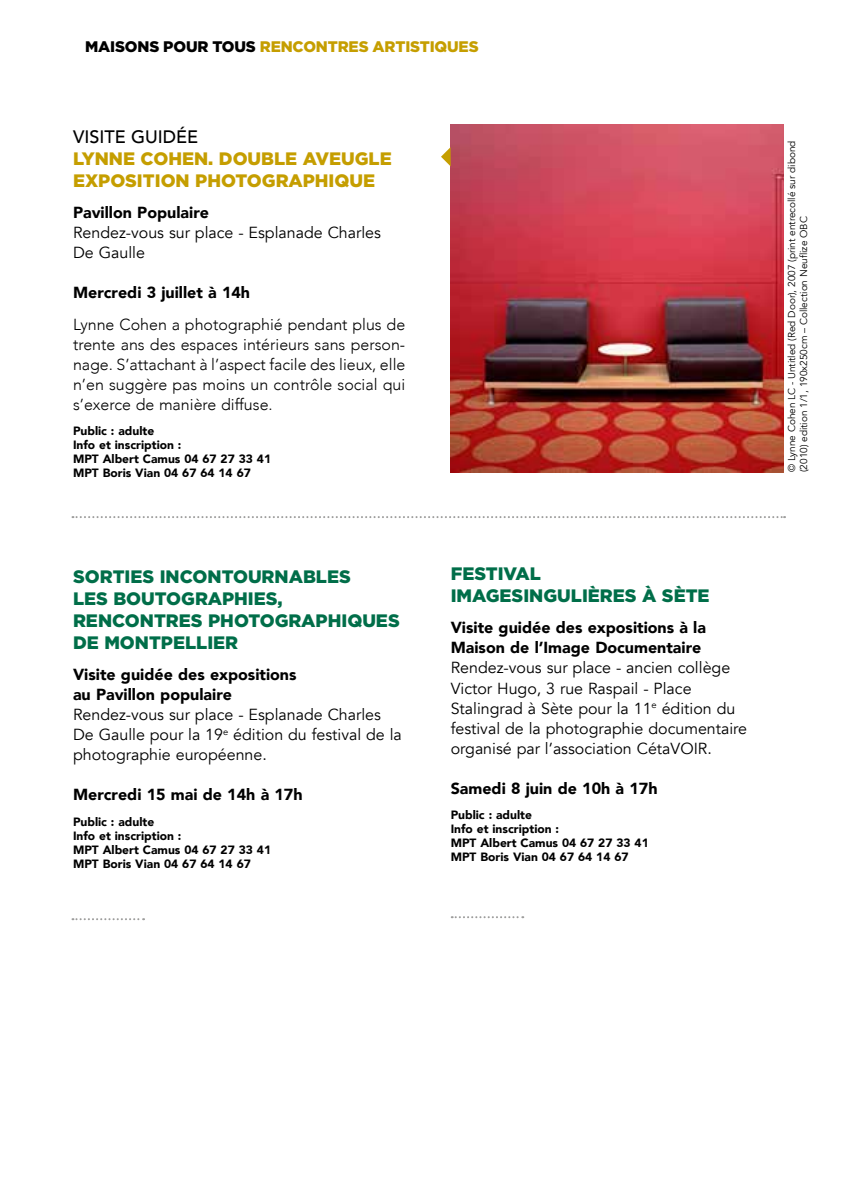
<style>
.page{position:relative;width:851px;height:1191px;background:#fff}
.page>*{position:absolute;margin:0;border:0;box-sizing:border-box;transform-origin:0 0}
.t1{font:900 18px/22px "Gotham";color:#006e49}
.t2{font:900 18px/22px "Gotham";color:#c59e00}
.t3{font:500 18px "Avenir";color:#000}
.t4{font:16px/20px "Avenir";color:#000}
.t5{font:300 16px/20px "Avenir";color:#000;text-align:justify}
.t6{font:16px/20px "Avenir Black 3";color:#000}
.t7{font:900 15.4px "Gotham";letter-spacing:-.01em;color:#c59e00}
.t8{font:12px/14px "Avenir Black 3";color:#000}
.t9{font:10px/12px "Avenir";color:#000}
.s1{color:#000}
</style>
<div class="page">
<hr style="left:850px;top:210px;width:1px;height:703px;background:#c59e00">
<img style="left:450px;top:125px;width:332px;height:347px">
<svg style="left:441px;top:148px;width:9px;height:18px"></svg>
<svg style="left:72px;top:516px;width:713px;height:2px"></svg>
<svg style="left:72px;top:918px;width:72px;height:2px"></svg>
<svg style="left:451px;top:916px;width:72px;height:2px"></svg>
<p class="t7" style="left:85px;top:36px;width:395px"><span class="s1">MAISONS POUR TOUS</span> RENCONTRES ARTISTIQUES</p>
<p class="t3" style="left:73px;top:121px;width:127px">VISITE GUIDÉE</p>
<p class="t2" style="left:73px;top:147px;width:320px">LYNNE COHEN. DOUBLE AVEUGLE<br>EXPOSITION PHOTOGRAPHIQUE</p>
<p class="t6" style="left:73px;top:204px;width:137px">Pavillon Populaire</p>
<p class="t4" style="left:73px;top:223px;width:309px">Rendez-vous sur place - Esplanade Charles<br>De Gaulle</p>
<p class="t6" style="left:73px;top:284px;width:179px">Mercredi 3 juillet à 14h</p>
<p class="t5" style="left:73px;top:314px;width:334px">Lynne Cohen a photographié pendant plus de trente ans des espaces intérieurs sans person&shy;nage. S’attachant à l’aspect facile des lieux, elle n’en suggère pas moins un contrôle social qui s’exerce de manière diffuse.</p>
<p class="t8" style="left:73px;top:424px;width:199px">Public : adulte<br>Info et inscription :<br>MPT Albert Camus 04 67 27 33 41<br>MPT Boris Vian 04 67 64 14 67</p>
<p class="t1" style="left:73px;top:565px;width:328px">SORTIES INCONTOURNABLES<br>LES BOUTOGRAPHIES,<br>RENCONTRES PHOTOGRAPHIQUES<br>DE MONTPELLIER</p>
<p class="t6" style="left:73px;top:666px;width:225px">Visite guidée des expositions au Pavillon populaire</p>
<p class="t4" style="left:73px;top:705px;width:330px">Rendez-vous sur place - Esplanade Charles<br>De Gaulle pour la 19<sup>e</sup> édition du festival de la photographie européenne.</p>
<p class="t6" style="left:73px;top:786px;width:231px">Mercredi 15 mai de 14h à 17h</p>
<p class="t8" style="left:73px;top:815px;width:199px">Public : adulte<br>Info et inscription :<br>MPT Albert Camus 04 67 27 33 41<br>MPT Boris Vian 04 67 64 14 67</p>
<p class="t1" style="left:450px;top:562px;width:260px">FESTIVAL<br>IMAGESINGULIÈRES À SÈTE</p>
<p class="t6" style="left:450px;top:619px;width:257px">Visite guidée des expositions à la<br>Maison de l’Image Documentaire</p>
<p class="t4" style="left:450px;top:658px;width:298px">Rendez-vous sur place - ancien collège Victor Hugo, 3 rue Raspail - Place Stalingrad à Sète pour la 11<sup>e</sup> édition du festival de la photographie documentaire organisé par l’association CétaVOIR.</p>
<p class="t6" style="left:450px;top:779px;width:208px">Samedi 8 juin de 10h à 17h</p>
<p class="t8" style="left:450px;top:808px;width:199px">Public : adulte<br>Info et inscription :<br>MPT Albert Camus 04 67 27 33 41<br>MPT Boris Vian 04 67 64 14 67</p>
<p class="t9" style="left:785px;top:472px;width:333px;rotate:-90deg">© Lynne Cohen LC - Untitled (Red Door), 2007 (print entrecollé sur dibond (2010) edition 1/1, 190x250cm – Collection Neuflize OBC</p>
</div>
